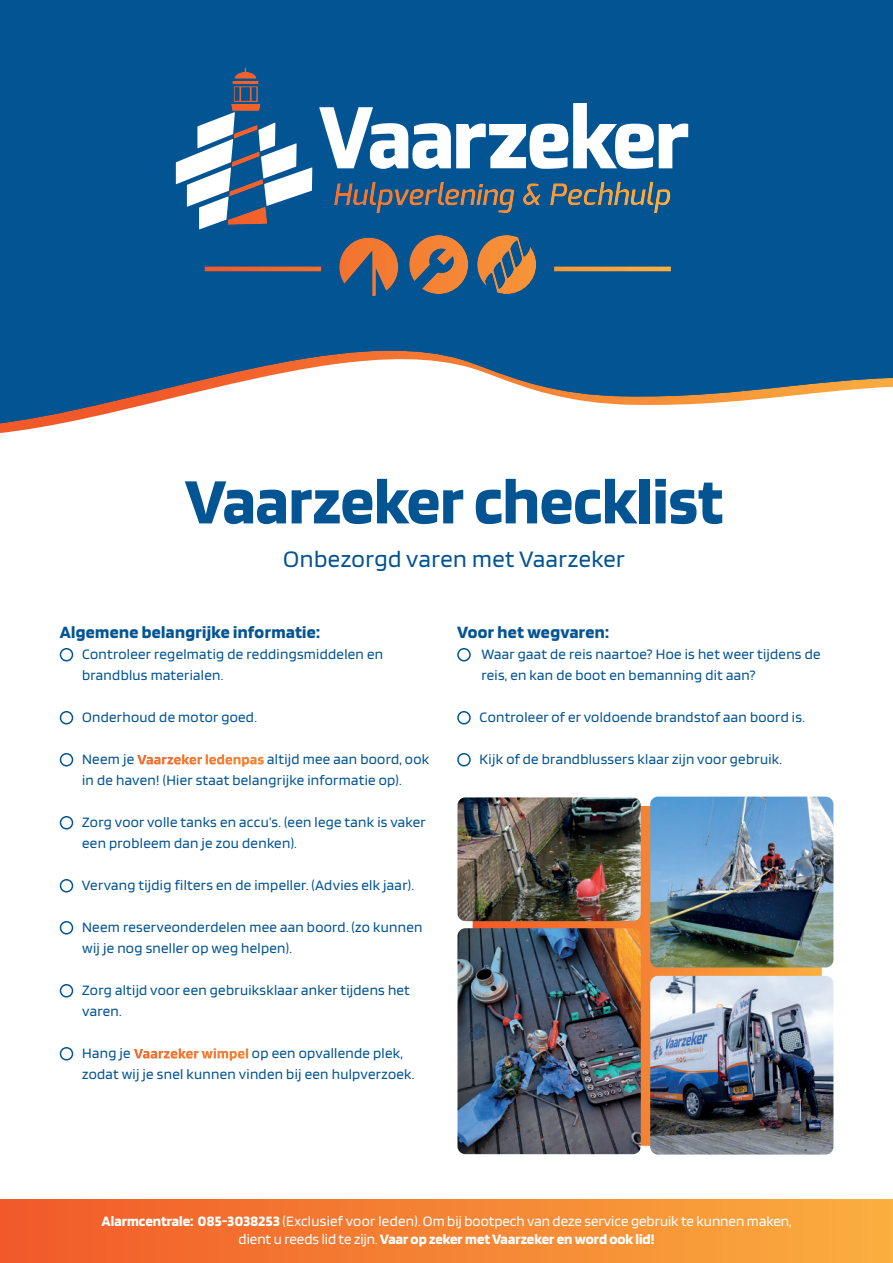
<style>
.page{position:relative;width:893px;height:1263px;background:#fff}
.page>*{position:absolute;margin:0;border:0;box-sizing:border-box;transform-origin:0 0}
.t1{font:700 67.05px "Blinker";color:#035493}
.t2{font:24.75px "Blinker";letter-spacing:.02em;color:#035493}
.t3{font:700 18px "Blinker";letter-spacing:.02em;color:#035493}
.t4{font:15px/21px "Blinker";letter-spacing:.02em;color:#035493}
.t5{font:15px/18px "Blinker";color:#fff;text-align:center}
.s1{font-weight:700;color:#fff}
.s2{font-weight:700}
</style>
<div class="page">
<div style="left:0;top:0;width:893px;height:434px;background:#035493"></div>
<svg style="left:0;top:350px;width:893px;height:84px"></svg>
<svg style="left:176px;top:114px;width:59px;height:116px"></svg>
<svg style="left:658px;top:123px;width:30px;height:46px"></svg>
<svg style="left:229px;top:68px;width:425px;height:138px"></svg>
<div style="left:60px;top:648px;width:13px;height:13px;border:2px solid #035493;border-radius:50%"></div>
<div style="left:60px;top:711px;width:13px;height:13px;border:2px solid #035493;border-radius:50%"></div>
<div style="left:60px;top:753px;width:13px;height:13px;border:2px solid #035493;border-radius:50%"></div>
<div style="left:60px;top:816px;width:13px;height:13px;border:2px solid #035493;border-radius:50%"></div>
<div style="left:60px;top:879px;width:13px;height:13px;border:2px solid #035493;border-radius:50%"></div>
<div style="left:60px;top:921px;width:13px;height:13px;border:2px solid #035493;border-radius:50%"></div>
<div style="left:60px;top:984px;width:13px;height:13px;border:2px solid #035493;border-radius:50%"></div>
<div style="left:60px;top:1047px;width:13px;height:13px;border:2px solid #035493;border-radius:50%"></div>
<div style="left:457px;top:648px;width:14px;height:13px;border:2px solid #035493;border-radius:50%"></div>
<div style="left:457px;top:711px;width:14px;height:13px;border:2px solid #035493;border-radius:50%"></div>
<div style="left:457px;top:753px;width:14px;height:13px;border:2px solid #035493;border-radius:50%"></div>
<div style="left:0;top:1199px;width:893px;height:64px;background:linear-gradient(to right,#f05929,#faae3f)"></div>
<svg style="left:472px;top:806px;width:350px;height:340px;fill:#f48334"></svg>
<img style="left:457px;top:928px;width:184px;height:226px">
<img style="left:650px;top:976px;width:183px;height:178px">
<img style="left:457px;top:797px;width:184px;height:124px">
<img style="left:650px;top:797px;width:183px;height:170px">
<h1 class="t1" style="left:185px;top:476px;width:540px">Vaarzeker checklist</h1>
<h2 class="t2" style="left:283px;top:549px;width:343px">Onbezorgd varen met Vaarzeker</h2>
<p class="t3" style="left:60px;top:626px;width:262px">Algemene belangrijke informatie:</p>
<p class="t4" style="left:82px;top:645px;width:303px">Controleer regelmatig de reddingsmiddelen en brandblus materialen.</p>
<p class="t4" style="left:82px;top:708px;width:176px">Onderhoud de motor goed.</p>
<p class="t4" style="left:82px;top:750px;width:348px">Neem je <span class="s1">Vaarzeker ledenpas</span> altijd mee aan boord, ook in de haven! (Hier staat belangrijke informatie op).</p>
<p class="t4" style="left:82px;top:813px;width:345px">Zorg voor volle tanks en accu’s. (een lege tank is vaker een probleem dan je zou denken).</p>
<p class="t4" style="left:82px;top:876px;width:334px">Vervang tijdig filters en de impeller. (Advies elk jaar).</p>
<p class="t4" style="left:82px;top:918px;width:342px">Neem reserveonderdelen mee aan boord. (zo kunnen wij je nog sneller op weg helpen).</p>
<p class="t4" style="left:82px;top:981px;width:329px">Zorg altijd voor een gebruiksklaar anker tijdens het varen.</p>
<p class="t4" style="left:82px;top:1044px;width:334px">Hang je <span class="s1">Vaarzeker wimpel</span> op een opvallende plek, zodat wij je snel kunnen vinden bij een hulpverzoek.</p>
<p class="t3" style="left:457px;top:626px;width:153px">Voor het wegvaren:</p>
<p class="t4" style="left:481px;top:645px;width:341px">Waar gaat de reis naartoe? Hoe is het weer tijdens de reis, en kan de boot en bemanning dit aan?</p>
<p class="t4" style="left:480px;top:708px;width:327px">Controleer of er voldoende brandstof aan boord is.</p>
<p class="t4" style="left:480px;top:750px;width:304px">Kijk of de brandblussers klaar zijn voor gebruik.</p>
<p class="t5" style="left:102px;top:1213px;width:691px"><span class="s2">Alarmcentrale: 085-3038253</span> (Exclusief voor leden). Om bij bootpech van deze service gebruik te kunnen maken, dient u reeds lid te zijn. <span class="s2">Vaar op zeker met Vaarzeker en word ook lid!</span></p>
</div>
